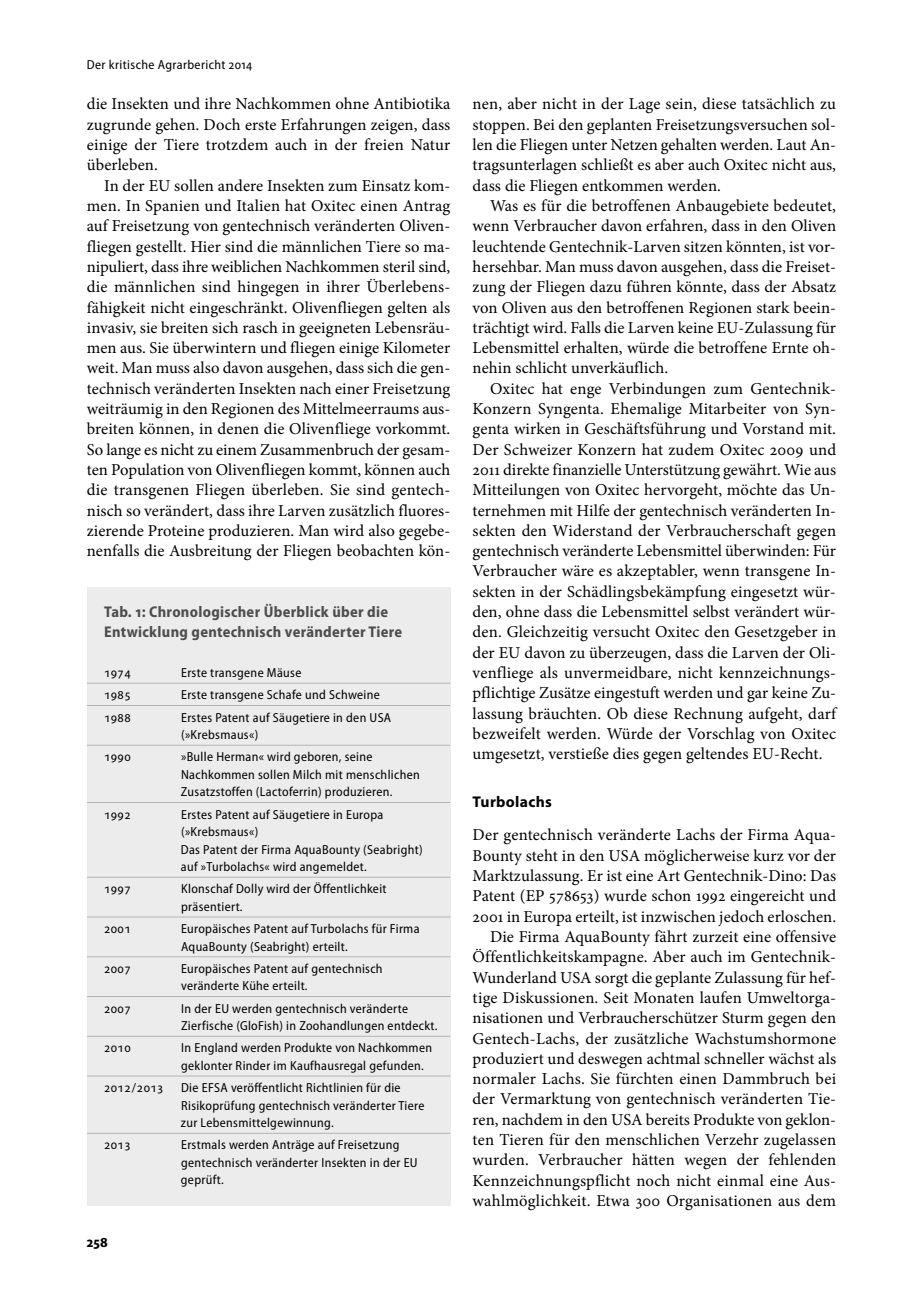
<style>
.page{position:relative;width:918px;height:1315px;background:#fff}
.page>*{position:absolute;margin:0;border:0;box-sizing:border-box;transform-origin:0 0}
.t1{font:16.62px/20.3px "Minion Pro";letter-spacing:.005em;color:#000;text-align:justify}
.t2{font:700 semi-condensed 15.58px/20.3px "Myriad Pro";letter-spacing:.02em;color:#4d4d4d}
.t3{font:700 15.58px "Myriad Pro";letter-spacing:.02em;color:#000}
.t4{font:semi-condensed 13.12px/17.5px "Myriad Pro";letter-spacing:.025em;color:#000}
</style>
<div class="page">
<div style="left:87px;top:588px;width:363px;height:617px;background:#ececec"></div>
<hr style="left:87px;top:683px;width:363px;height:1px;background:#b3b3b3">
<hr style="left:87px;top:705px;width:363px;height:1px;background:#b3b3b3">
<hr style="left:87px;top:745px;width:363px;height:1px;background:#b3b3b3">
<hr style="left:87px;top:802px;width:363px;height:1px;background:#b3b3b3">
<hr style="left:87px;top:877px;width:363px;height:1px;background:#b3b3b3">
<hr style="left:87px;top:916px;width:363px;height:1px;background:#b3b3b3">
<hr style="left:87px;top:956px;width:363px;height:1px;background:#b3b3b3">
<hr style="left:87px;top:996px;width:363px;height:1px;background:#b3b3b3">
<hr style="left:87px;top:1036px;width:363px;height:1px;background:#b3b3b3">
<hr style="left:87px;top:1075px;width:363px;height:1px;background:#b3b3b3">
<hr style="left:87px;top:1133px;width:363px;height:1px;background:#b3b3b3">
<p class="t4" style="left:87px;top:57px;width:167px">Der kritische Agrarbericht 2014</p>
<p class="t1" style="left:87px;top:95px;width:365px">die Insekten und ihre Nachkommen ohne Antibiotika zugrunde gehen. Doch erste Erfahrungen zeigen, dass einige der Tiere trotzdem auch in der freien Natur überleben.</p>
<p class="t1" style="left:87px;top:177px;width:365px;text-indent:17px">In der EU sollen andere Insekten zum Einsatz kom&shy;men. In Spanien und Italien hat Oxitec einen Antrag auf Freisetzung von gentechnisch veränderten Oliven&shy;fliegen gestellt. Hier sind die männlichen Tiere so ma&shy;nipuliert, dass ihre weiblichen Nachkommen steril sind, die männlichen sind hingegen in ihrer Überlebens&shy;fähigkeit nicht eingeschränkt. Olivenfliegen gelten als invasiv, sie breiten sich rasch in geeigneten Lebensräu&shy;men aus. Sie überwintern und fliegen einige Kilometer weit. Man muss also davon ausgehen, dass sich die gen&shy;technisch veränderten Insekten nach einer Freisetzung weiträumig in den Regionen des Mittelmeerraums aus&shy;breiten können, in denen die Olivenfliege vorkommt.<br>So lange es nicht zu einem Zusammenbruch der gesam&shy;ten Population von Olivenfliegen kommt, können auch die transgenen Fliegen überleben. Sie sind gentech&shy;nisch so verändert, dass ihre Larven zusätzlich fluores&shy;zierende Proteine produzieren. Man wird also gegebe&shy;nenfalls die Ausbreitung der Fliegen beobachten kön-</p>
<p class="t2" style="left:104px;top:603px;width:300px">Tab. 1: Chronologischer Überblick über die<br>Entwicklung gentechnisch veränderter Tiere</p>
<p class="t4" style="left:104px;top:665px;width:28px">1974</p>
<p class="t4" style="left:181px;top:665px;width:122px">Erste transgene Mäuse</p>
<p class="t4" style="left:104px;top:687px;width:28px">1985</p>
<p class="t4" style="left:181px;top:687px;width:200px">Erste transgene Schafe und Schweine</p>
<p class="t4" style="left:104px;top:709px;width:28px">1988</p>
<p class="t4" style="left:181px;top:709px;width:212px">Erstes Patent auf Säugetiere in den USA (»Krebsmaus«)</p>
<p class="t4" style="left:104px;top:749px;width:28px">1990</p>
<p class="t4" style="left:181px;top:749px;width:240px">»Bulle Herman« wird geboren, seine<br>Nachkommen sollen Milch mit menschlichen<br>Zusatzstoffen (Lactoferrin) produzieren.</p>
<p class="t4" style="left:104px;top:806px;width:28px">1992</p>
<p class="t4" style="left:181px;top:806px;width:243px">Erstes Patent auf Säugetiere in Europa (»Krebsmaus«)<br>Das Patent der Firma AquaBounty (Seabright) auf »Turbolachs« wird angemeldet.</p>
<p class="t4" style="left:104px;top:881px;width:28px">1997</p>
<p class="t4" style="left:181px;top:881px;width:207px">Klonschaf Dolly wird der Öffentlichkeit präsentiert.</p>
<p class="t4" style="left:104px;top:921px;width:28px">2001</p>
<p class="t4" style="left:181px;top:921px;width:240px">Europäisches Patent auf Turbolachs für Firma<br>AquaBounty (Seabright) erteilt.</p>
<p class="t4" style="left:104px;top:960px;width:28px">2007</p>
<p class="t4" style="left:181px;top:960px;width:203px">Europäisches Patent auf gentechnisch veränderte Kühe erteilt.</p>
<p class="t4" style="left:104px;top:1000px;width:28px">2007</p>
<p class="t4" style="left:181px;top:1000px;width:258px">In der EU werden gentechnisch veränderte<br>Zierfische (GloFish) in Zoohandlungen entdeckt.</p>
<p class="t4" style="left:104px;top:1040px;width:28px">2010</p>
<p class="t4" style="left:181px;top:1040px;width:252px">In England werden Produkte von Nachkommen geklonter Rinder im Kaufhausregal gefunden.</p>
<p class="t4" style="left:104px;top:1080px;width:61px">2012/2013</p>
<p class="t4" style="left:181px;top:1080px;width:245px">Die EFSA veröffentlicht Richtlinien für die<br>Risikoprüfung gentechnisch veränderter Tiere zur Lebensmittelgewinnung.</p>
<p class="t4" style="left:104px;top:1137px;width:28px">2013</p>
<p class="t4" style="left:181px;top:1137px;width:238px">Erstmals werden Anträge auf Freisetzung gentechnisch veränderter Insekten in der EU geprüft.</p>
<p class="t1" style="left:472px;top:95px;width:365px">nen, aber nicht in der Lage sein, diese tatsächlich zu stoppen. Bei den geplanten Freisetzungsversuchen sol&shy;len die Fliegen unter Netzen gehalten werden. Laut An&shy;tragsunterlagen schließt es aber auch Oxitec nicht aus, dass die Fliegen entkommen werden.</p>
<p class="t1" style="left:472px;top:197px;width:365px;text-indent:17px">Was es für die betroffenen Anbaugebiete bedeutet, wenn Verbraucher davon erfahren, dass in den Oliven leuchtende Gentechnik-Larven sitzen könnten, ist vor&shy;hersehbar. Man muss davon ausgehen, dass die Freiset&shy;zung der Fliegen dazu führen könnte, dass der Absatz von Oliven aus den betroffenen Regionen stark beein&shy;trächtigt wird. Falls die Larven keine EU-Zulassung für Lebensmittel erhalten, würde die betroffene Ernte oh&shy;nehin schlicht unverkäuflich.</p>
<p class="t1" style="left:472px;top:380px;width:365px;text-indent:17px">Oxitec hat enge Verbindungen zum Gentechnik-Konzern Syngenta. Ehemalige Mitarbeiter von Syn&shy;genta wirken in Geschäftsführung und Vorstand mit.<br>Der Schweizer Konzern hat zudem Oxitec 2009 und 2011 direkte finanzielle Unterstützung gewährt. Wie aus Mitteilungen von Oxitec hervorgeht, möchte das Un&shy;ternehmen mit Hilfe der gentechnisch veränderten In&shy;sekten den Widerstand der Verbraucherschaft gegen gentechnisch veränderte Lebensmittel überwinden: Für Verbraucher wäre es akzeptabler, wenn transgene In&shy;sekten in der Schädlingsbekämpfung eingesetzt wür&shy;den, ohne dass die Lebensmittel selbst verändert wür&shy;den. Gleichzeitig versucht Oxitec den Gesetzgeber in der EU davon zu überzeugen, dass die Larven der Oli&shy;venfliege als unvermeidbare, nicht kennzeichnungs&shy;pflichtige Zusätze eingestuft werden und gar keine Zu&shy;lassung bräuchten. Ob diese Rechnung aufgeht, darf bezweifelt werden. Würde der Vorschlag von Oxitec umgesetzt, verstieße dies gegen geltendes EU-Recht.</p>
<p class="t3" style="left:472px;top:796px;width:81px">Turbolachs</p>
<p class="t1" style="left:472px;top:826px;width:365px;text-align:right">Der gentechnisch veränderte Lachs der Firma Aqua-Bounty steht in den USA möglicherweise kurz vor der Marktzulassung. Er ist eine Art Gentechnik-Dino: Das Patent (EP 578653) wurde schon 1992 eingereicht und 2001 in Europa erteilt, ist inzwischen jedoch erloschen.<br>Die Firma AquaBounty fährt zurzeit eine offensive Öffentlichkeitskampagne. Aber auch im Gentechnik-Wunderland USA sorgt die geplante Zulassung für hef&shy;tige Diskussionen. Seit Monaten laufen Umweltorga&shy;nisationen und Verbraucherschützer Sturm gegen den Gentech-Lachs, der zusätzliche Wachstumshormone produziert und deswegen achtmal schneller wächst als normaler Lachs. Sie fürchten einen Dammbruch bei der Vermarktung von gentechnisch veränderten Tie&shy;ren, nachdem in den USA bereits Produkte von geklon&shy;ten Tieren für den menschlichen Verzehr zugelassen wurden. Verbraucher hätten wegen der fehlenden Kennzeichnungspflicht noch nicht einmal eine Aus&shy;wahlmöglichkeit. Etwa 300 Organisationen aus dem</p>
</div>
